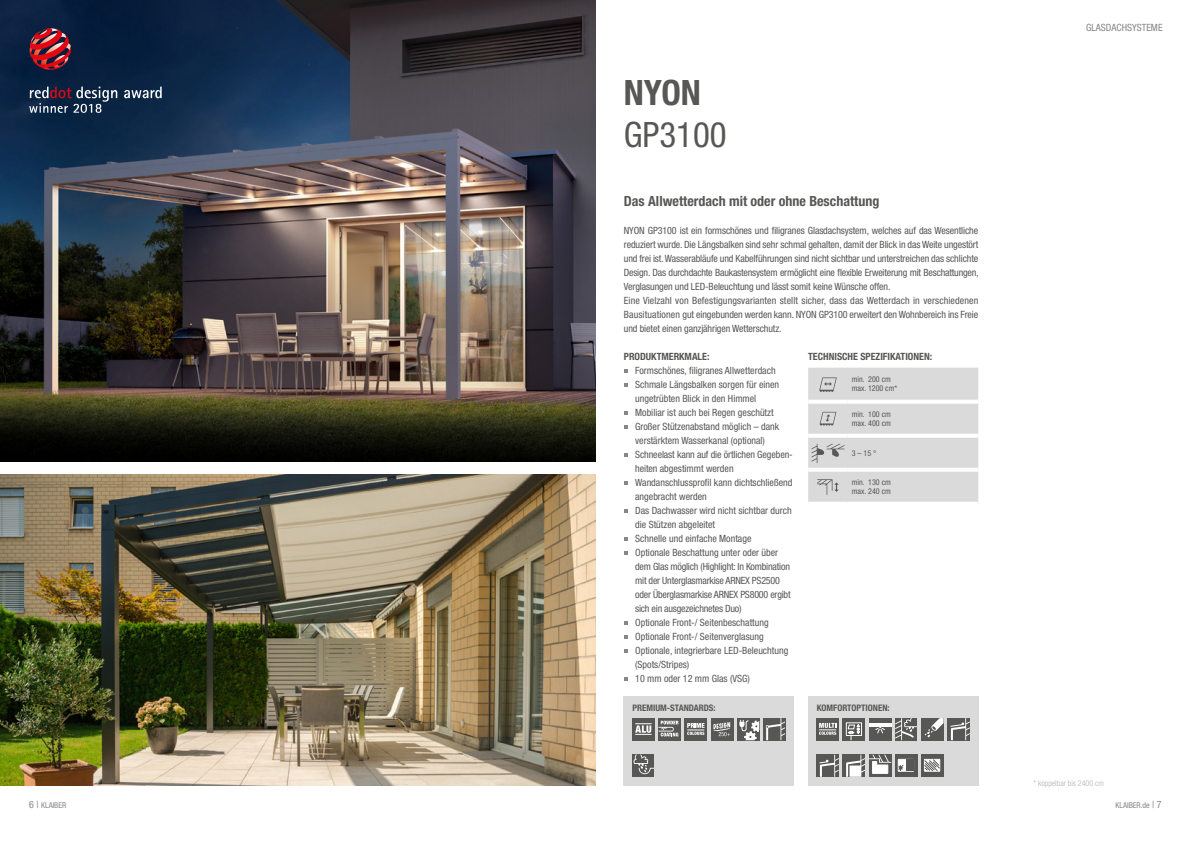
<style>
.page{position:relative;width:1191px;height:842px;background:#fff}
.page>*{position:absolute;margin:0;border:0;box-sizing:border-box;transform-origin:0 0}
.t1{font:condensed 35px "Helvetica Neue LT Std";color:#575756}
.t2{font:700 condensed 35px "Helvetica Neue LT Std";color:#575756}
.t3{font:700 condensed 14px "Helvetica Neue LT Std";color:#575756}
.t4{font:condensed 10px/14px "Helvetica Neue LT Std";letter-spacing:-.01em;color:#575756}
.t5{font:700 condensed 10px "Helvetica Neue LT Std";color:#575756}
.t6{font:condensed 10px "Helvetica Neue LT Std";color:#878787}
.t7{font:700 condensed 9px "Helvetica Neue LT Std";color:#575756}
.t8{font:condensed 8px/9px "Helvetica Neue LT Std";color:#575756}
.t9{font:condensed 8px "Helvetica Neue LT Std";color:#878787}
.t10{font:300 condensed 8px "Helvetica Neue LT Std";color:#b3b2b2}
.s1{font-size:10px}
</style>
<div class="page">
<div style="left:624px;top:696px;width:170px;height:89px;background:#dadada"></div>
<div style="left:808px;top:696px;width:170px;height:89px;background:#dadada"></div>
<img style="left:0;top:0;width:595px;height:461px">
<img style="left:0;top:474px;width:595px;height:311px">
<svg style="left:124px;top:87px;width:38px;height:11px"></svg>
<svg style="left:30px;top:28px;width:41px;height:42px;background:#882b3a"></svg>
<svg style="left:29px;top:87px;width:88px;height:26px;background:#404b63"></svg>
<svg style="left:211px;top:604px;width:22px;height:18px"></svg>
<svg style="left:624px;top:369px;width:3px;height:4px"></svg>
<svg style="left:624px;top:383px;width:3px;height:4px"></svg>
<svg style="left:624px;top:411px;width:3px;height:4px"></svg>
<svg style="left:624px;top:425px;width:3px;height:4px"></svg>
<svg style="left:624px;top:453px;width:3px;height:4px"></svg>
<svg style="left:624px;top:481px;width:3px;height:4px"></svg>
<svg style="left:624px;top:509px;width:3px;height:4px"></svg>
<svg style="left:624px;top:537px;width:3px;height:4px"></svg>
<svg style="left:624px;top:551px;width:3px;height:4px"></svg>
<svg style="left:624px;top:621px;width:3px;height:4px"></svg>
<svg style="left:624px;top:635px;width:3px;height:4px"></svg>
<svg style="left:624px;top:649px;width:3px;height:4px"></svg>
<svg style="left:624px;top:677px;width:3px;height:4px"></svg>
<div style="left:737px;top:718px;width:22px;height:22px;background:#575756"></div>
<svg style="left:739px;top:720px;width:20px;height:20px"></svg>
<div style="left:632px;top:718px;width:22px;height:22px;background:#575756"></div>
<svg style="left:635px;top:723px;width:16px;height:12px"></svg>
<svg style="left:658px;top:718px;width:22px;height:22px"></svg>
<svg style="left:658px;top:721px;width:20px;height:15px"></svg>
<div style="left:711px;top:718px;width:22px;height:22px;background:#575756"></div>
<svg style="left:713px;top:722px;width:17px;height:14px"></svg>
<div style="left:685px;top:718px;width:22px;height:22px;background:#575756"></div>
<svg style="left:687px;top:723px;width:17px;height:12px"></svg>
<div style="left:843px;top:718px;width:22px;height:22px;background:#575756"></div>
<div style="left:846px;top:722px;width:16px;height:14px;border:1px solid #fff"></div>
<svg style="left:847px;top:724px;width:13px;height:16px"></svg>
<div style="left:816px;top:718px;width:22px;height:22px;background:#575756"></div>
<svg style="left:819px;top:723px;width:17px;height:12px"></svg>
<div style="left:869px;top:718px;width:22px;height:22px;background:#575756"></div>
<hr style="left:869px;top:723px;width:22px;height:4px;background:#fff">
<svg style="left:875px;top:727px;width:10px;height:7px"></svg>
<svg style="left:895px;top:718px;width:22px;height:22px"></svg>
<div style="left:763px;top:718px;width:22px;height:22px;background:#575756"></div>
<svg style="left:766px;top:718px;width:19px;height:22px"></svg>
<div style="left:921px;top:718px;width:22px;height:22px;background:#575756"></div>
<svg style="left:924px;top:718px;width:19px;height:19px"></svg>
<div style="left:947px;top:718px;width:22px;height:22px;background:#575756"></div>
<svg style="left:950px;top:718px;width:19px;height:22px"></svg>
<div style="left:816px;top:755px;width:22px;height:22px;background:#575756"></div>
<svg style="left:819px;top:755px;width:19px;height:22px"></svg>
<div style="left:843px;top:755px;width:22px;height:22px;background:#575756"></div>
<svg style="left:846px;top:755px;width:45px;height:22px"></svg>
<div style="left:895px;top:755px;width:22px;height:22px;background:#575756"></div>
<svg style="left:897px;top:759px;width:17px;height:13px"></svg>
<div style="left:921px;top:755px;width:22px;height:22px;background:#575756"></div>
<svg style="left:924px;top:759px;width:16px;height:13px"></svg>
<div style="left:632px;top:755px;width:22px;height:22px;background:#575756"></div>
<svg style="left:633px;top:755px;width:21px;height:19px"></svg>
<svg style="left:808px;top:368px;width:170px;height:134px;background:#dbdbdb"></svg>
<h1 class="t2" style="left:624px;top:71px;width:79px">NYON</h1>
<h1 class="t1" style="left:624px;top:114px;width:104px">GP3100</h1>
<h2 class="t3" style="left:624px;top:193px;width:257px">Das Allwetterdach mit oder ohne Beschattung</h2>
<p class="t4" style="left:624px;top:223px;width:356px">NYON GP3100 ist ein formschönes und filigranes Glasdachsystem, welches auf das Wesentliche reduziert wurde. Die Längsbalken sind sehr schmal gehalten, damit der Blick in das Weite ungestört und frei ist. Wasserabläufe und Kabelführungen sind nicht sichtbar und unterstreichen das schlichte Design. Das durchdachte Baukastensystem ermöglicht eine flexible Erweiterung mit Beschattungen, Verglasungen und LED-Beleuchtung und lässt somit keine Wünsche offen.<br>Eine Vielzahl von Befestigungsvarianten stellt sicher, dass das Wetterdach in verschiedenen Bausituationen gut eingebunden werden kann. NYON GP3100 erweitert den Wohnbereich ins Freie und bietet einen ganzjährigen Wetterschutz.</p>
<p class="t5" style="left:624px;top:350px;width:87px">PRODUKTMERKMALE:</p>
<p class="t4" style="left:635px;top:363px;width:159px">Formschönes, filigranes Allwetterdach Schmale Längsbalken sorgen für einen ungetrübten Blick in den Himmel<br>Mobiliar ist auch bei Regen geschützt Großer Stützenabstand möglich – dank verstärktem Wasserkanal (optional)<br>Schneelast kann auf die örtlichen Gegeben&shy;heiten abgestimmt werden Wandanschlussprofil kann dichtschließend angebracht werden<br>Das Dachwasser wird nicht sichtbar durch die Stützen abgeleitet<br>Schnelle und einfache Montage<br>Optionale Beschattung unter oder über dem Glas möglich (Highlight: In Kombination mit der Unterglasmarkise ARNEX PS2500 oder Überglasmarkise ARNEX PS8000 ergibt sich ein ausgezeichnetes Duo)<br>Optionale Front-/ Seitenbeschattung Optionale Front-/ Seitenverglasung Optionale, integrierbare LED-Beleuchtung (Spots/Stripes)<br>10 mm oder 12 mm Glas (VSG)</p>
<p class="t7" style="left:632px;top:702px;width:85px">PREMIUM-STANDARDS:</p>
<p class="t7" style="left:816px;top:702px;width:74px">KOMFORTOPTIONEN:</p>
<p class="t5" style="left:808px;top:350px;width:125px">TECHNISCHE SPEZIFIKATIONEN:</p>
<p class="t8" style="left:852px;top:375px;width:47px">min. 200 cm max. 1200 cm*</p>
<p class="t8" style="left:852px;top:410px;width:40px">min. 100 cm max. 400 cm</p>
<p class="t8" style="left:852px;top:448px;width:26px">3 – 15 °</p>
<p class="t8" style="left:852px;top:478px;width:40px">min. 130 cm max. 240 cm</p>
<p class="t6" style="left:1086px;top:22px;width:78px">GLASDACHSYSTEME</p>
<p class="t10" style="left:1033px;top:778px;width:72px">* koppelbar bis 2400 cm</p>
<p class="t9" style="left:29px;top:801px;width:39px"><span class="s1">6 |</span> KLAIBER</p>
<p class="t9" style="left:1115px;top:801px;width:48px">KLAIBER.de <span class="s1">| 7</span></p>
</div>
